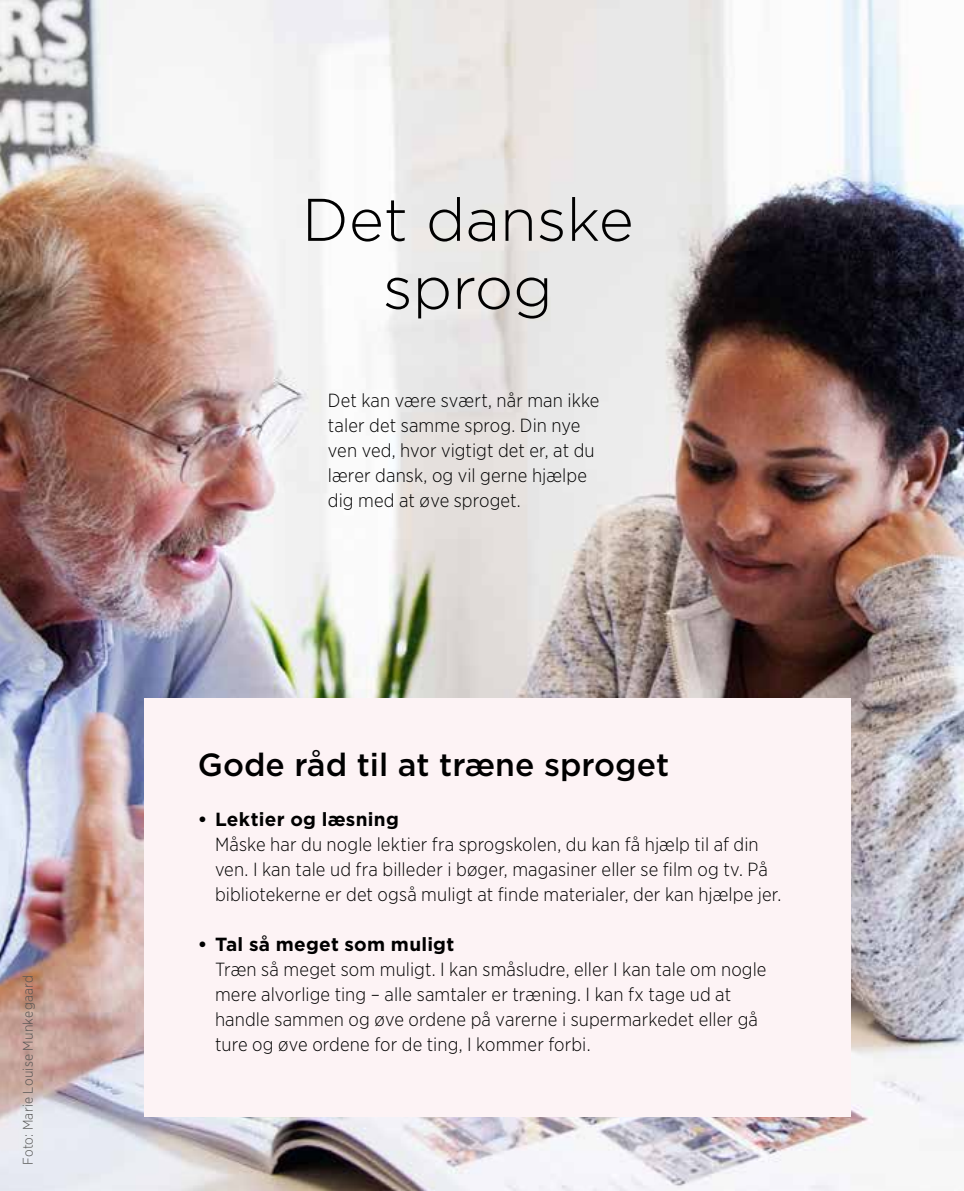
<style>
.page{position:relative;width:964px;height:1191px;background:#fff}
.page>*{position:absolute;margin:0;border:0;box-sizing:border-box;transform-origin:0 0}
.t1{font:300 60px/68px "Gotham";color:#000;text-align:center}
.t2{font:500 32px "Gotham";color:#000}
.t3{font:300 19px/25px "Gotham Narrow";letter-spacing:.005em;color:#000}
.t4{font:700 19px "Gotham";letter-spacing:.015em;color:#000}
.t5{font:300 14px "Gotham Narrow";letter-spacing:.015em;color:#535352}
</style>
<div class="page">
<img style="left:0;top:0;width:964px;height:1191px">
<div style="left:144px;top:698px;width:706px;height:418px;background:#fdf3f5"></div>
<p class="t5" style="left:19px;top:1164px;width:191px;rotate:-90deg">Foto: Marie Louise Munkegaard</p>
<h1 class="t1" style="left:302px;top:184px;width:333px">Det danske sprog</h1>
<p class="t3" style="left:328px;top:387px;width:273px">Det kan være svært, når man ikke taler det samme sprog. Din nye ven ved, hvor vigtigt det er, at du lærer dansk, og vil gerne hjælpe dig med at øve sproget.</p>
<h2 class="t2" style="left:198px;top:743px;width:473px">Gode råd til at træne sproget</h2>
<p class="t4" style="left:198px;top:806px;width:202px">• Lektier og læsning</p>
<p class="t3" style="left:215px;top:831px;width:568px">Måske har du nogle lektier fra sprogskolen, du kan få hjælp til af din ven. I kan tale ud fra billeder i bøger, magasiner eller se film og tv. På bibliotekerne er det også muligt at finde materialer, der kan hjælpe jer.</p>
<p class="t4" style="left:198px;top:931px;width:258px">• Tal så meget som muligt</p>
<p class="t3" style="left:215px;top:956px;width:553px">Træn så meget som muligt. I kan småsludre, eller I kan tale om nogle mere alvorlige ting – alle samtaler er træning. I kan fx tage ud at handle sammen og øve ordene på varerne i supermarkedet eller gå ture og øve ordene for de ting, I kommer forbi.</p>
</div>
